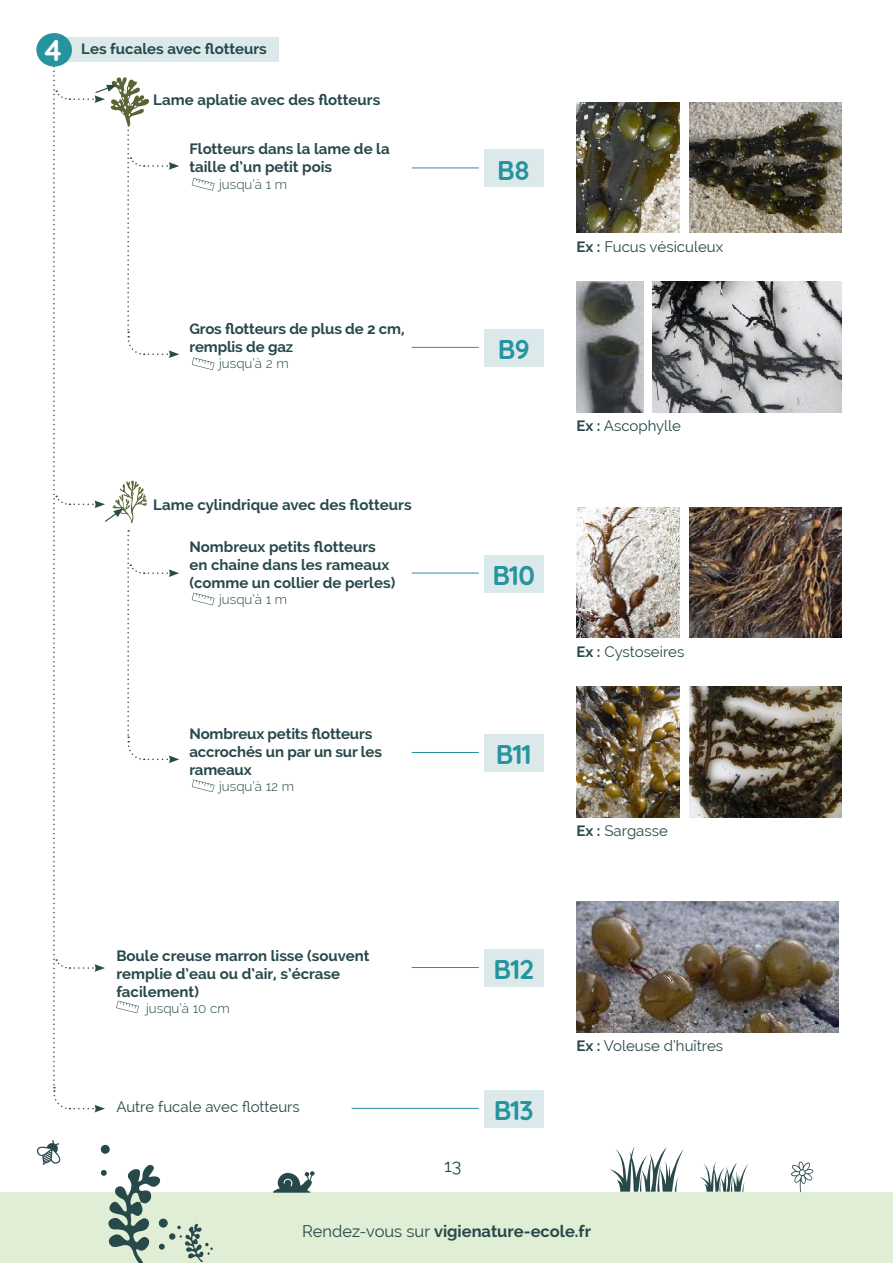
<style>
.page{position:relative;width:893px;height:1263px;background:#fff}
.page>*{position:absolute;margin:0;border:0;box-sizing:border-box;transform-origin:0 0}
.t1{font:700 30px "Quicksand";color:#fff}
.t2{font:700 27px "Quicksand";letter-spacing:-.03em;color:#25949f}
.t3{font:18px "Raleway";color:#28494a}
.t4{font:700 16.5px "Raleway";color:#28494a}
.t5{font:700 15px/18px "Raleway";color:#28494a}
.t6{font:15px "Raleway";color:#28494a}
.t7{font:300 13.5px "Raleway";color:#28494a}
.s1{font-weight:700}
.s2{font-weight:400}
</style>
<div class="page">
<div style="left:0;top:1192px;width:893px;height:71px;background:#dfeed4"></div>
<div style="left:101px;top:1169px;width:6px;height:7px;background:#28494a;border-radius:3px"></div>
<svg style="left:100px;top:1144px;width:10px;height:10px"></svg>
<div style="left:169px;top:1233px;width:7px;height:7px;background:#28494a;border-radius:3px"></div>
<svg style="left:108px;top:1164px;width:60px;height:99px"></svg>
<svg style="left:177px;top:1223px;width:36px;height:39px"></svg>
<svg style="left:273px;top:1171px;width:42px;height:22px"></svg>
<svg style="left:36px;top:1140px;width:25px;height:25px"></svg>
<svg style="left:700px;top:1162px;width:48px;height:30px"></svg>
<svg style="left:610px;top:1146px;width:74px;height:46px"></svg>
<svg style="left:791px;top:1161px;width:22px;height:31px"></svg>
<div style="left:63px;top:37px;width:215px;height:25px;background:#dce9eb"></div>
<div style="left:484px;top:149px;width:59px;height:38px;background:#dce9eb"></div>
<div style="left:484px;top:554px;width:59px;height:38px;background:#dce9eb"></div>
<div style="left:484px;top:949px;width:59px;height:38px;background:#dce9eb"></div>
<div style="left:484px;top:1090px;width:59px;height:38px;background:#dce9eb"></div>
<div style="left:484px;top:329px;width:59px;height:38px;background:#dce9eb"></div>
<div style="left:484px;top:734px;width:59px;height:38px;background:#dce9eb"></div>
<div style="left:36px;top:33px;width:36px;height:34px;background:#25949f;border-radius:50%"></div>
<hr style="left:412px;top:168px;width:67px;height:1px;background:#25949f">
<hr style="left:412px;top:573px;width:67px;height:1px;background:#25949f">
<hr style="left:412px;top:967px;width:67px;height:1px;background:#25949f">
<hr style="left:352px;top:1108px;width:127px;height:1px;background:#25949f">
<hr style="left:412px;top:347px;width:67px;height:1px;background:#25949f">
<hr style="left:412px;top:752px;width:67px;height:1px;background:#25949f">
<svg style="left:192px;top:178px;width:22px;height:13px"></svg>
<svg style="left:192px;top:593px;width:22px;height:12px"></svg>
<svg style="left:192px;top:357px;width:22px;height:13px"></svg>
<svg style="left:192px;top:779px;width:22px;height:13px"></svg>
<img style="left:576px;top:102px;width:104px;height:131px">
<img style="left:576px;top:507px;width:104px;height:131px">
<img style="left:690px;top:102px;width:151px;height:131px">
<img style="left:690px;top:507px;width:151px;height:131px">
<img style="left:576px;top:902px;width:262px;height:130px">
<img style="left:576px;top:282px;width:67px;height:130px">
<img style="left:576px;top:687px;width:104px;height:130px">
<img style="left:652px;top:282px;width:189px;height:130px">
<img style="left:690px;top:687px;width:151px;height:130px">
<svg style="left:53px;top:61px;width:126px;height:1051px"></svg>
<p class="t1" style="left:42px;top:25px;width:23px">4</p>
<p class="t5" style="left:81px;top:40px;width:187px">Les fucales avec flotteurs</p>
<p class="t5" style="left:153px;top:90px;width:229px">Lame aplatie avec des flotteurs</p>
<p class="t5" style="left:189px;top:140px;width:202px">Flotteurs dans la lame de la taille d’un petit pois</p>
<p class="t7" style="left:219px;top:176px;width:69px">jusqu’à 1 m</p>
<p class="t5" style="left:189px;top:320px;width:217px">Gros flotteurs de plus de 2 cm, remplis de gaz</p>
<p class="t7" style="left:219px;top:355px;width:71px">jusqu’à 2 m</p>
<p class="t5" style="left:153px;top:495px;width:260px">Lame cylindrique avec des flotteurs</p>
<p class="t5" style="left:189px;top:538px;width:207px">Nombreux petits flotteurs en chaine dans les rameaux (comme un collier de perles)</p>
<p class="t7" style="left:219px;top:591px;width:69px">jusqu’à 1 m</p>
<p class="t5" style="left:189px;top:725px;width:194px">Nombreux petits flotteurs accrochés un par un sur les</p>
<p class="t5" style="left:189px;top:761px;width:64px">rameaux</p>
<p class="t7" style="left:219px;top:778px;width:77px">jusqu’à 12 m</p>
<p class="t2" style="left:497px;top:148px;width:34px">B8</p>
<p class="t2" style="left:498px;top:327px;width:33px">B9</p>
<p class="t6" style="left:576px;top:238px;width:148px"><span class="s1">Ex :</span> Fucus vésiculeux</p>
<p class="t6" style="left:576px;top:417px;width:106px"><span class="s1">Ex :</span> Ascophylle</p>
<p class="t2" style="left:492px;top:553px;width:44px">B10</p>
<p class="t2" style="left:496px;top:732px;width:37px">B11</p>
<p class="t6" style="left:576px;top:643px;width:109px"><span class="s1">Ex :</span> Cystoseires</p>
<p class="t6" style="left:576px;top:822px;width:93px"><span class="s1">Ex :</span> Sargasse</p>
<p class="t5" style="left:116px;top:946px;width:255px">Boule creuse marron lisse (souvent remplie d’eau ou d’air, s’écrase facilement)</p>
<p class="t7" style="left:146px;top:1000px;width:85px">jusqu’à 10 cm</p>
<p class="t6" style="left:116px;top:1098px;width:185px">Autre fucale avec flotteurs</p>
<p class="t2" style="left:493px;top:947px;width:42px">B12</p>
<p class="t3" style="left:444px;top:1155px;width:19px">13</p>
<p class="t2" style="left:494px;top:1088px;width:41px">B13</p>
<p class="t6" style="left:576px;top:1037px;width:148px"><span class="s1">Ex :</span> Voleuse d’huîtres</p>
<p class="t4" style="left:302px;top:1221px;width:291px"><span class="s2">Rendez-vous sur</span> vigienature-ecole.fr</p>
</div>
